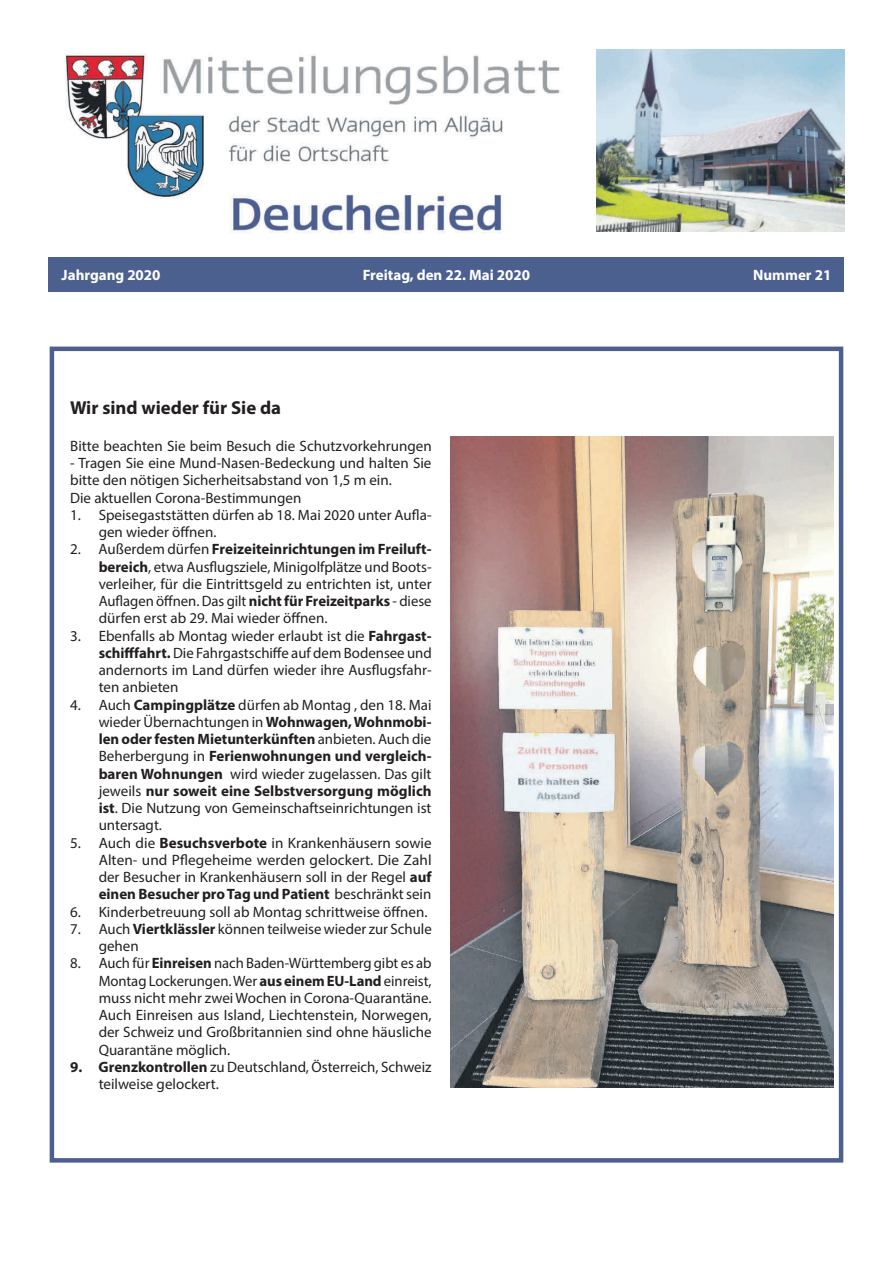
<style>
.page{position:relative;width:893px;height:1263px;background:#fff}
.page>*{position:absolute;margin:0;border:0;box-sizing:border-box;transform-origin:0 0}
.t1{font:700 18.75px "Myriad Pro";color:#231f20}
.t2{font:15px/17.2px "Myriad Pro";color:#231f20;text-align:justify}
.t3{font:700 15px "Myriad Pro";color:#fff}
.s1{font-weight:700}
</style>
<div class="page">
<div style="left:49px;top:257px;width:795px;height:34px;background:#4c6090"></div>
<img style="left:65px;top:53px;width:495px;height:181px">
<div style="left:50px;top:347px;width:793px;height:815px;border:4px solid #4c6090"></div>
<img style="left:596px;top:50px;width:248px;height:181px">
<img style="left:451px;top:436px;width:382px;height:652px">
<p class="t3" style="left:62px;top:265px;width:100px">Jahrgang 2020</p>
<p class="t3" style="left:363px;top:265px;width:169px">Freitag, den 22. Mai 2020</p>
<p class="t3" style="left:753px;top:265px;width:80px">Nummer 21</p>
<p class="t1" style="left:70px;top:396px;width:212px">Wir sind wieder für Sie da</p>
<p class="t2" style="left:70px;top:437px;width:363px">Bitte beachten Sie beim Besuch die Schutzvorkehrungen</p>
<p class="t2" style="left:70px;top:454px;width:363px;text-align:left">- Tragen Sie eine Mund-Nasen-Bedeckung und halten Sie bitte den nötigen Sicherheitsabstand von 1,5 m ein.<br>Die aktuellen Corona-Bestimmungen</p>
<p class="t2" style="left:99px;top:506px;width:334px;text-indent:-28px">1. Speisegaststätten dürfen ab 18. Mai 2020 unter Aufla&shy;gen wieder öffnen.</p>
<p class="t2" style="left:99px;top:540px;width:334px;text-indent:-28px">2. Außerdem dürfen <span class="s1">Freizeiteinrichtungen im Freiluft&shy;bereich</span>, etwa Ausflugsziele, Minigolfplätze und Boots&shy;verleiher, für die Eintrittsgeld zu entrichten ist, unter Auflagen öffnen. Das gilt <span class="s1">nicht für Freizeitparks</span> - diese dürfen erst ab 29. Mai wieder öffnen.</p>
<p class="t2" style="left:99px;top:627px;width:335px;text-indent:-28px">3. Ebenfalls ab Montag wieder erlaubt ist die <span class="s1">Fahrgast&shy;schifffahrt.</span> Die Fahrgastschiffe auf dem Bodensee und andernorts im Land dürfen wieder ihre Ausflugsfahr&shy;ten anbieten</p>
<p class="t2" style="left:99px;top:696px;width:334px;text-indent:-28px">4. Auch <span class="s1">Campingplätze</span> dürfen ab Montag , den 18. Mai wieder Übernachtungen in <span class="s1">Wohnwagen, Wohnmobi&shy;len oder festen Mietunterkünften</span> anbieten. Auch die Beherbergung in <span class="s1">Ferienwohnungen und vergleich&shy;baren Wohnungen</span> wird wieder zugelassen. Das gilt jeweils <span class="s1">nur soweit eine Selbstversorgung möglich ist</span>. Die Nutzung von Gemeinschaftseinrichtungen ist untersagt.</p>
<p class="t2" style="left:99px;top:834px;width:334px;text-indent:-28px">5. Auch die <span class="s1">Besuchsverbote</span> in Krankenhäusern sowie Alten- und Pflegeheime werden gelockert. Die Zahl der Besucher in Krankenhäusern soll in der Regel <span class="s1">auf einen Besucher pro Tag und Patient</span> beschränkt sein</p>
<p class="t2" style="left:70px;top:903px;width:359px">6. Kinderbetreuung soll ab Montag schrittweise öffnen.</p>
<p class="t2" style="left:99px;top:920px;width:335px;text-indent:-28px">7. Auch <span class="s1">Viertklässler</span> können teilweise wieder zur Schule gehen</p>
<p class="t2" style="left:99px;top:954px;width:335px;text-indent:-28px">8. Auch für <span class="s1">Einreisen</span> nach Baden-Württemberg gibt es ab Montag Lockerungen. Wer <span class="s1">aus einem EU-Land</span> einreist, muss nicht mehr zwei Wochen in Corona-Quarantäne.<br>Auch Einreisen aus Island, Liechtenstein, Norwegen, der Schweiz und Großbritannien sind ohne häusliche Quarantäne möglich.</p>
<p class="t2" style="left:99px;top:1058px;width:334px;text-indent:-28px"><span class="s1">9. Grenzkontrollen</span> zu Deutschland, Österreich, Schweiz teilweise gelockert.</p>
</div>
